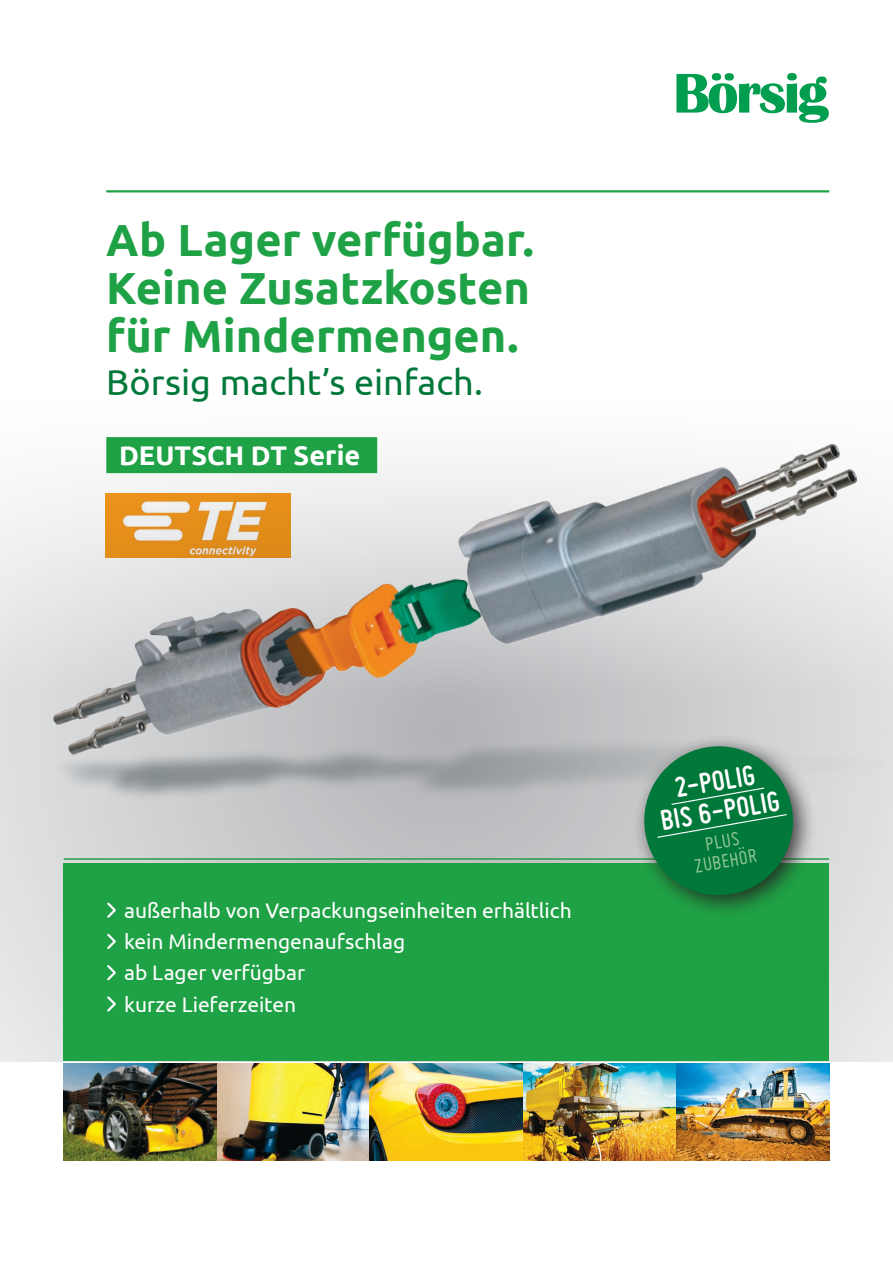
<style>
.page{position:relative;width:893px;height:1263px;background:#fff}
.page>*{position:absolute;margin:0;border:0;box-sizing:border-box;transform-origin:0 0}
.t1{font:700 45px/48px "Ubuntu";color:#1fa245;text-align:justify}
.t2{font:36px "Ubuntu";color:#00783a}
.t3{font:700 30px/30px "Miso";color:#fff;text-align:center}
.t4{font:700 27px "Ubuntu";color:#fff}
.t5{font:21px/31.2px "Ubuntu";letter-spacing:-.005em;color:#fff}
.t6{font:21px/19.5px "Miso";color:#94c895;text-align:center}
</style>
<div class="page">
<div style="left:0;top:400px;width:893px;height:661px;background:#e3e4e6"></div>
<svg style="left:676px;top:73px;width:153px;height:50px"></svg>
<hr style="left:106px;top:190px;width:723px;height:2px;background:#1fa245">
<img style="left:0;top:400px;width:893px;height:506px">
<div style="left:64px;top:863px;width:765px;height:198px;background:#1fa245"></div>
<img style="left:105px;top:493px;width:186px;height:64px">
<img style="left:64px;top:1063px;width:765px;height:98px">
<hr style="left:64px;top:858px;width:765px;height:2px;background:#1fa245">
<div style="left:106px;top:437px;width:271px;height:36px;background:#1fa245"></div>
<svg style="left:107px;top:902px;width:9px;height:16px"></svg>
<svg style="left:107px;top:933px;width:9px;height:16px"></svg>
<svg style="left:107px;top:965px;width:9px;height:16px"></svg>
<svg style="left:107px;top:996px;width:9px;height:16px"></svg>
<div style="left:632px;top:734px;width:185px;height:185px;background:#231f20;opacity:.85"></div>
<svg style="left:638px;top:740px;width:161px;height:161px;background:#2a8654"></svg>
<h1 class="t1" style="left:106px;top:215px;width:429px">Ab Lager verfügbar.<br>Keine Zusatzkosten für Mindermengen.</h1>
<h2 class="t2" style="left:106px;top:361px;width:378px">Börsig macht’s einfach.</h2>
<p class="t4" style="left:119px;top:439px;width:243px">DEUTSCH DT Serie</p>
<p class="t5" style="left:124px;top:894px;width:449px">außerhalb von Verpackungseinheiten erhältlich kein Mindermengenaufschlag<br>ab Lager verfügbar<br>kurze Lieferzeiten</p>
<h3 class="t3" style="left:653px;top:776px;width:122px;rotate:-10deg">2-POLIG<br>BIS 6-POLIG</h3>
<p class="t6" style="left:690px;top:837px;width:64px;rotate:-10deg">PLUS<br>ZUBEHÖR</p>
</div>
